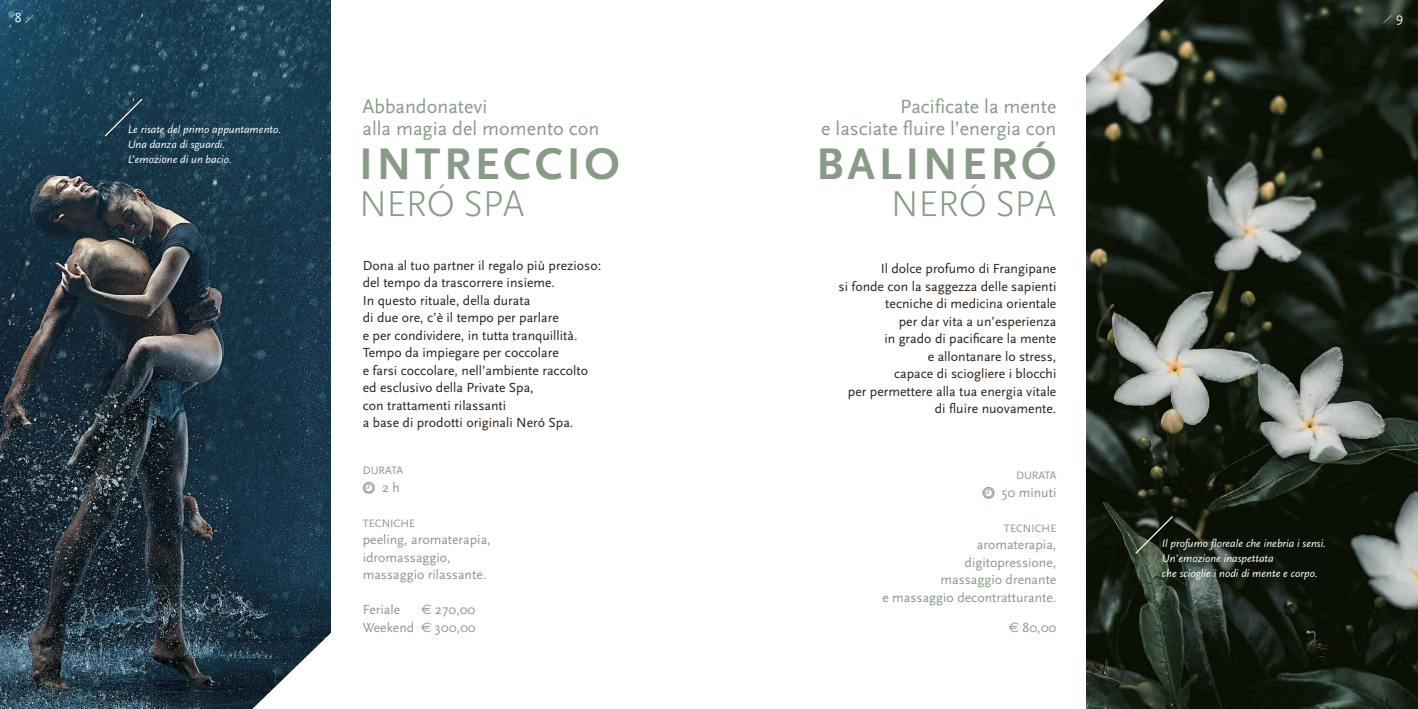
<style>
.page{position:relative;width:1418px;height:709px;background:#fff}
.page>*{position:absolute;margin:0;border:0;box-sizing:border-box;transform-origin:0 0}
.t1{font:700 46.25px "Scala Sans";letter-spacing:.08em;color:#879b86}
.t2{font:300 37.5px "Scala Sans";letter-spacing:-.01em;color:#879b86}
.t3{font:20px/22.5px "Scala Sans";color:#879b86}
.t4{font:13.75px/17.5px "Scala Sans";color:#2e2014}
.t5{font:13.75px/17.5px "Scala Sans";color:#879b86;text-align:right}
.t6{font:13.75px "Scala Sans";color:#fff}
.t7{font:italic 11.25px/15px "Scala Sans";color:#fff}
.t8{font:11.25px "Scala Sans";color:#879b86}
.t9{font:italic 8.75px "Scala Sans";color:#fff}
.s1{font-style:italic;font-size:8.75px}
.s2{font-style:normal;font-size:13.75px}
.s3{font-family:"Bankwesen";font-size:17.5px}
.s4{font-family:"Euro Sans"}
</style>
<div class="page">
<img style="left:0;top:0;width:331px;height:709px">
<svg style="left:103px;top:97px;width:41px;height:41px;background:#234456"></svg>
<svg style="left:252px;top:624px;width:79px;height:85px"></svg>
<img style="left:1086px;top:0;width:331px;height:709px">
<svg style="left:1086px;top:0;width:78px;height:84px"></svg>
<svg style="left:1133px;top:514px;width:41px;height:41px;background:#2f372b"></svg>
<p class="t6" style="left:15px;top:10px;width:24px">8 <span class="s1">/</span></p>
<p class="t9" style="left:1384px;top:13px;width:20px">/<span class="s2">9</span></p>
<p class="t7" style="left:128px;top:122px;width:155px">Le risate del primo appuntamento.<br>Una danza di sguardi.<br>L’emozione di un bacio.</p>
<h3 class="t3" style="left:362px;top:95px;width:238px">Abbandonatevi<br>alla magia del momento con</h3>
<h1 class="t1" style="left:359px;top:139px;width:262px">INTRECCIO</h1>
<h2 class="t2" style="left:359px;top:184px;width:167px">NERÓ SPA</h2>
<p class="t4" style="left:363px;top:256px;width:240px">Dona al tuo partner il regalo più prezioso: del tempo da trascorrere insieme.<br>In questo rituale, della durata<br>di due ore, c’è il tempo per parlare<br>e per condividere, in tutta tranquillità.<br>Tempo da impiegare per coccolare<br>e farsi coccolare, nell’ambiente raccolto ed esclusivo della Private Spa,<br>con trattamenti rilassanti<br>a base di prodotti originali Neró Spa.</p>
<p class="t8" style="left:363px;top:464px;width:42px">DURATA</p>
<p class="t5" style="left:363px;top:478px;width:38px"><span class="s3">q</span> 2 h</p>
<p class="t8" style="left:363px;top:517px;width:54px">TECNICHE</p>
<p class="t5" style="left:363px;top:531px;width:129px;text-align:left">peeling, aromaterapia, idromassaggio, massaggio rilassante.</p>
<p class="t5" style="left:363px;top:601px;width:39px">Feriale</p>
<p class="t5" style="left:363px;top:601px;width:114px"><span class="s4">€</span> 270,00<br>Weekend <span class="s4">€</span> 300,00</p>
<h3 class="t3" style="left:821px;top:95px;width:237px;text-align:right">Pacificate la mente<br>e lasciate fluire l’energia con</h3>
<h1 class="t1" style="left:816px;top:139px;width:241px">BALINERÓ</h1>
<h2 class="t2" style="left:890px;top:184px;width:167px">NERÓ SPA</h2>
<p class="t4" style="left:838px;top:260px;width:219px;text-align:right">Il dolce profumo di Frangipane<br>si fonde con la saggezza delle sapienti tecniche di medicina orientale<br>per dar vita a un’esperienza<br>in grado di pacificare la mente<br>e allontanare lo stress,<br>capace di sciogliere i blocchi<br>per permettere alla tua energia vitale di fluire nuovamente.</p>
<p class="t8" style="left:1016px;top:469px;width:42px">DURATA</p>
<p class="t5" style="left:982px;top:483px;width:75px"><span class="s3">q</span> 50 minuti</p>
<p class="t8" style="left:1004px;top:522px;width:54px">TECNICHE</p>
<p class="t5" style="left:882px;top:536px;width:175px">aromaterapia, digitopressione,<br>massaggio drenante<br>e massaggio decontratturante.</p>
<p class="t5" style="left:1008px;top:618px;width:49px"><span class="s4">€</span> 80,00</p>
<p class="t7" style="left:1161px;top:536px;width:166px">Il profumo floreale che inebria i sensi.<br>Un’emozione inaspettata<br>che scioglie i nodi di mente e corpo.</p>
</div>
